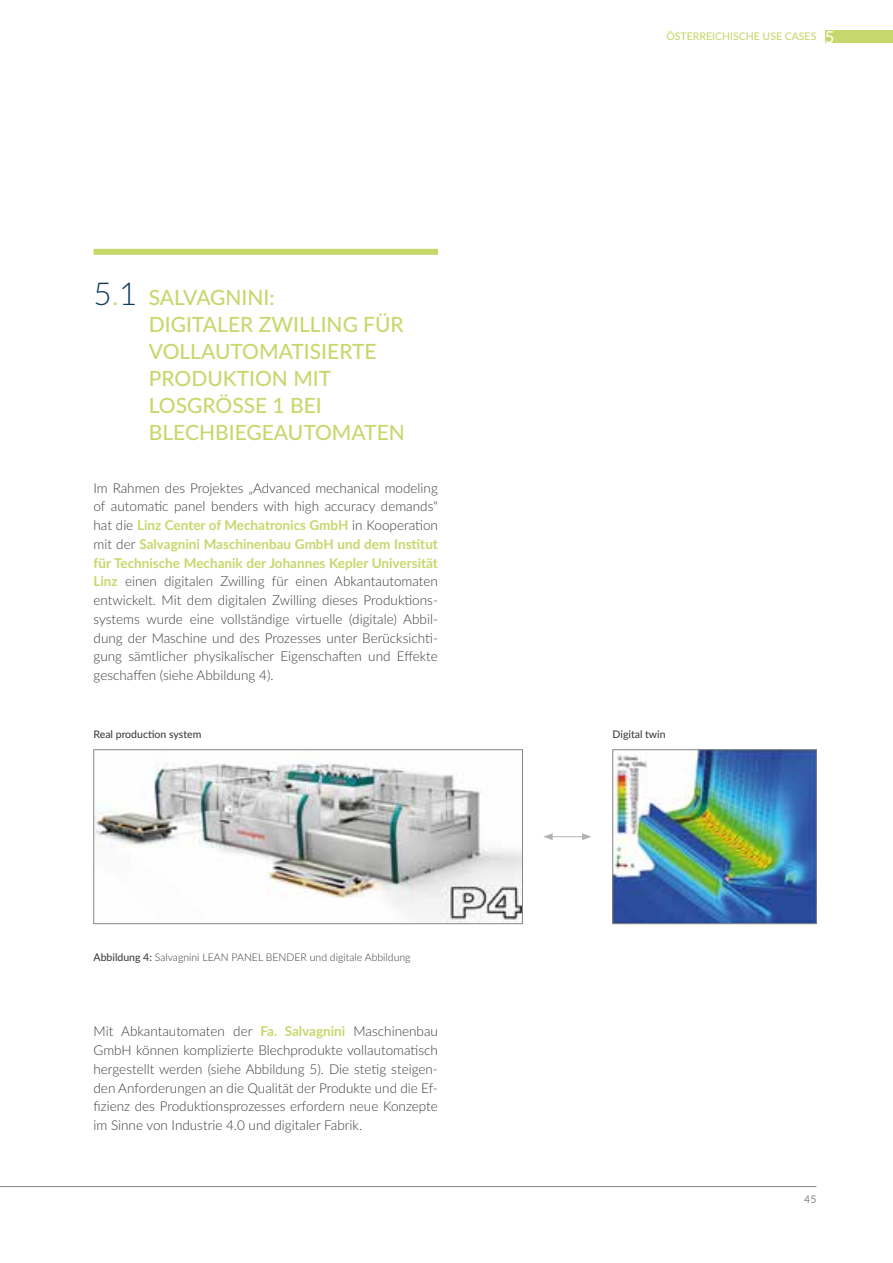
<style>
.page{position:relative;width:893px;height:1263px;background:#fff}
.page>*{position:absolute;margin:0;border:0;box-sizing:border-box;transform-origin:0 0}
.t1{font:500 21px/27px "Lato";color:#c6d86b}
.t2{font:300 13.5px/18.8px "Lato";color:#3c3c3b;text-align:justify}
.t3{font:300 10.5px "Lato";color:#3c3c3b}
.t4{font:500 10.5px "Lato";color:#3c3c3b}
.t5{font:500 10.5px "Lato";color:#c6d86b}
.t6{font:10.5px "Lato";color:#878786}
.s1{font-weight:300;font-size:31.5px;color:#0e3a5a}
.s2{font-weight:300;font-size:31.5px}
.s3{font-weight:700;color:#c6d86b}
.s4{font-size:16.5px;color:#fff}
.s5{font-weight:500}
</style>
<div class="page">
<div style="left:825px;top:30px;width:68px;height:13px;background:#c6d86b"></div>
<hr style="left:0;top:1186px;width:816px;height:1px;background:#878786">
<div style="left:94px;top:249px;width:344px;height:6px;background:#c6d86b"></div>
<img style="left:96px;top:762px;width:425px;height:160px">
<div style="left:94px;top:749px;width:429px;height:175px;border:1px solid #878786"></div>
<img style="left:615px;top:751px;width:199px;height:171px">
<div style="left:613px;top:749px;width:203px;height:175px;border:1px solid #878786"></div>
<hr style="left:550px;top:836px;width:34px;height:1px;background:#b2b2b2">
<svg style="left:543px;top:833px;width:10px;height:7px"></svg>
<svg style="left:582px;top:833px;width:9px;height:7px"></svg>
<h1 class="t1" style="left:149px;top:283px;width:258px;text-indent:-55px"><span class="s1">5</span><span class="s2">.</span><span class="s1">1</span> SALVAGNINI:<br>DIGITALER ZWILLING FÜR<br>VOLLAUTOMATISIERTE<br>PRODUKTION MIT<br>LOSGRÖSSE 1 BEI<br>BLECHBIEGEAUTOMATEN</h1>
<p class="t2" style="left:94px;top:478px;width:346px">Im Rahmen des Projektes „Advanced mechanical modeling of automatic panel benders with high accuracy demands“ hat die <span class="s3">Linz Center of Mechatronics GmbH</span> in Kooperation mit der <span class="s3">Salvagnini Maschinenbau GmbH und dem Institut für Technische Mechanik der Johannes Kepler Universität Linz</span> einen digitalen Zwilling für einen Abkantautomaten entwickelt. Mit dem digitalen Zwilling dieses Produktions&shy;systems wurde eine vollständige virtuelle (digitale) Abbil&shy;dung der Maschine und des Prozesses unter Berücksichti&shy;gung sämtlicher physikalischer Eigenschaften und Effekte geschaffen (siehe Abbildung 4).</p>
<p class="t5" style="left:666px;top:31px;width:169px">ÖSTERREICHISCHE USE CASES <span class="s4">5</span></p>
<p class="t4" style="left:94px;top:727px;width:109px">Real production system</p>
<p class="t4" style="left:613px;top:727px;width:55px">Digital twin</p>
<p class="t3" style="left:94px;top:950px;width:319px"><span class="s5">Abbildung 4:</span> Salvagnini LEAN PANEL BENDER und digitale Abbildung</p>
<p class="t2" style="left:94px;top:1022px;width:346px">Mit Abkantautomaten der <span class="s3">Fa. Salvagnini</span> Maschinenbau GmbH können komplizierte Blechprodukte vollautomatisch hergestellt werden (siehe Abbildung 5). Die stetig steigen&shy;den Anforderungen an die Qualität der Produkte und die Ef&shy;fizienz des Produktionsprozesses erfordern neue Konzepte im Sinne von Industrie 4.0 und digitaler Fabrik.</p>
<p class="t6" style="left:804px;top:1194px;width:14px">45</p>
</div>
